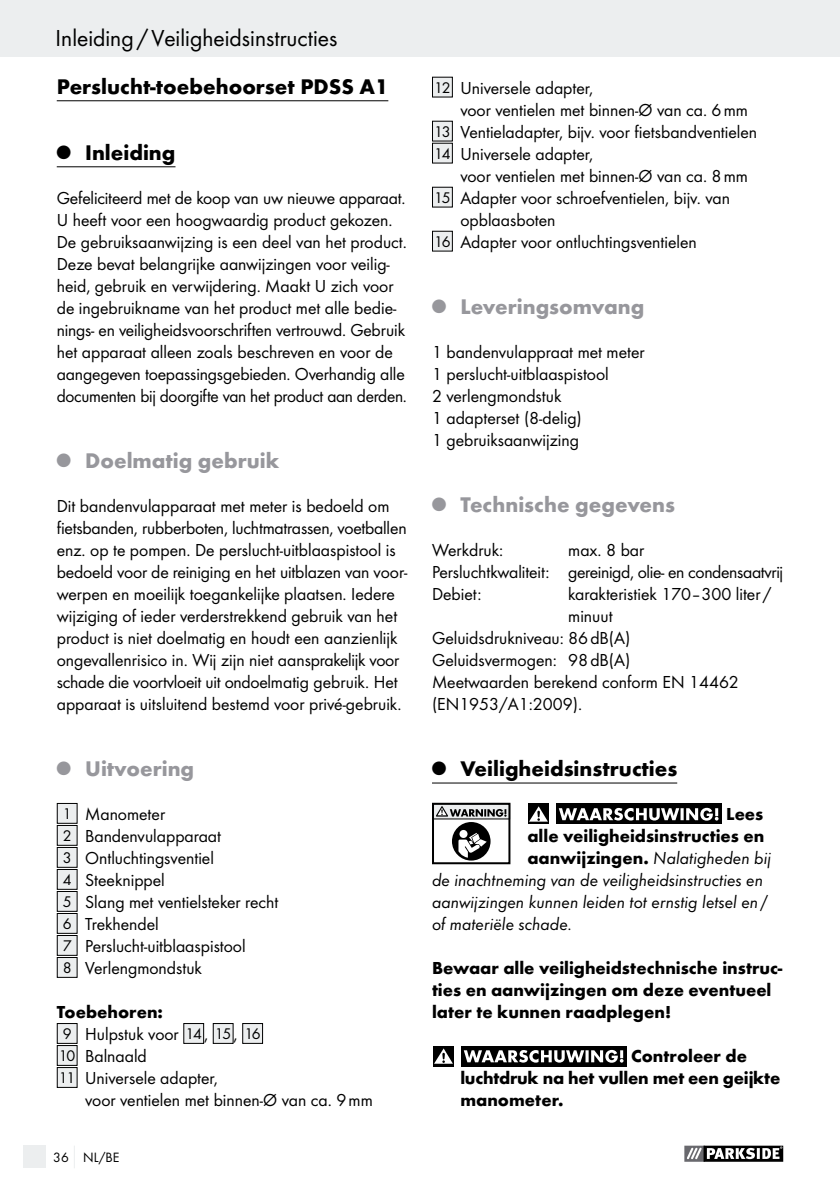
<style>
.page{position:relative;width:840px;height:1191px;background:#fff}
.page>*{position:absolute;margin:0;border:0;box-sizing:border-box;transform-origin:0 0}
.t1{font:24px "Futura Boo";color:#000}
.t2{font:700 22px "Futura";color:#97979c}
.t3{font:700 22px "Futura";color:#000}
.t4{font:18px/22px "Futura Boo";color:#000}
.t5{font:700 18px/22px "Futura";color:#000}
.t6{font:18px/22px "Futura Boo Obl";color:#000}
.t7{font:18px/22px "Futura Boo";letter-spacing:-.02em;color:#000}
.t8{font:14px "Futura Boo";color:#000}
.s1{font-size:16px}
.s2{font-family:"Futura";font-weight:700}
</style>
<div class="page">
<div style="left:0;top:0;width:839px;height:57px;background:#eceeef"></div>
<hr style="left:839px;top:0;width:1px;height:57px;background:#eceeef">
<div style="left:23px;top:1145px;width:22px;height:23px;background:#eceeef"></div>
<svg style="left:74px;top:1146px;width:1px;height:22px"></svg>
<svg style="left:684px;top:1145px;width:99px;height:17px"></svg>
<svg style="left:684px;top:1145px;width:98px;height:16px"></svg>
<hr style="left:57px;top:100px;width:331px;height:1px;background:#000">
<hr style="left:57px;top:166px;width:118px;height:1px;background:#000">
<div style="left:57px;top:803px;width:20px;height:20px;background:#eceeef"></div>
<div style="left:57px;top:803px;width:21px;height:21px;border:1px solid #000"></div>
<div style="left:57px;top:825px;width:20px;height:20px;background:#eceeef"></div>
<div style="left:57px;top:825px;width:21px;height:21px;border:1px solid #000"></div>
<div style="left:57px;top:847px;width:20px;height:20px;background:#eceeef"></div>
<div style="left:57px;top:847px;width:21px;height:21px;border:1px solid #000"></div>
<div style="left:57px;top:869px;width:20px;height:20px;background:#eceeef"></div>
<div style="left:57px;top:869px;width:21px;height:21px;border:1px solid #000"></div>
<div style="left:57px;top:891px;width:20px;height:20px;background:#eceeef"></div>
<div style="left:57px;top:891px;width:21px;height:21px;border:1px solid #000"></div>
<div style="left:57px;top:913px;width:20px;height:20px;background:#eceeef"></div>
<div style="left:57px;top:913px;width:21px;height:21px;border:1px solid #000"></div>
<div style="left:57px;top:935px;width:20px;height:20px;background:#eceeef"></div>
<div style="left:57px;top:935px;width:21px;height:21px;border:1px solid #000"></div>
<div style="left:57px;top:957px;width:20px;height:20px;background:#eceeef"></div>
<div style="left:57px;top:957px;width:21px;height:21px;border:1px solid #000"></div>
<div style="left:57px;top:1023px;width:20px;height:20px;background:#eceeef"></div>
<div style="left:57px;top:1023px;width:21px;height:21px;border:1px solid #000"></div>
<div style="left:184px;top:1023px;width:19px;height:20px;background:#eceeef"></div>
<div style="left:183px;top:1023px;width:21px;height:21px;border:1px solid #000"></div>
<div style="left:213px;top:1023px;width:20px;height:20px;background:#eceeef"></div>
<div style="left:213px;top:1023px;width:20px;height:21px;border:1px solid #000"></div>
<div style="left:242px;top:1023px;width:20px;height:20px;background:#eceeef"></div>
<div style="left:242px;top:1023px;width:21px;height:21px;border:1px solid #000"></div>
<div style="left:57px;top:1045px;width:20px;height:20px;background:#eceeef"></div>
<div style="left:57px;top:1045px;width:21px;height:21px;border:1px solid #000"></div>
<div style="left:57px;top:1067px;width:20px;height:20px;background:#eceeef"></div>
<div style="left:57px;top:1067px;width:21px;height:21px;border:1px solid #000"></div>
<hr style="left:432px;top:782px;width:244px;height:1px;background:#000">
<div style="left:432px;top:77px;width:20px;height:20px;background:#eceeef"></div>
<div style="left:432px;top:121px;width:20px;height:20px;background:#eceeef"></div>
<div style="left:432px;top:143px;width:20px;height:20px;background:#eceeef"></div>
<div style="left:432px;top:187px;width:20px;height:20px;background:#eceeef"></div>
<div style="left:432px;top:231px;width:20px;height:20px;background:#eceeef"></div>
<svg style="left:435px;top:805px;width:72px;height:12px"></svg>
<div style="left:451px;top:822px;width:39px;height:38px;background:#000;border-radius:50%"></div>
<svg style="left:458px;top:832px;width:28px;height:25px"></svg>
<div style="left:432px;top:802px;width:78px;height:62px;border:2px solid #000"></div>
<svg style="left:435px;top:806px;width:71px;height:10px"></svg>
<svg style="left:528px;top:803px;width:20px;height:21px"></svg>
<svg style="left:528px;top:806px;width:19px;height:15px"></svg>
<div style="left:556px;top:803px;width:165px;height:21px;background:#000"></div>
<svg style="left:558px;top:808px;width:160px;height:12px"></svg>
<svg style="left:433px;top:1046px;width:20px;height:20px"></svg>
<svg style="left:434px;top:1048px;width:18px;height:15px"></svg>
<div style="left:461px;top:1045px;width:165px;height:21px;background:#000"></div>
<svg style="left:463px;top:1050px;width:160px;height:12px"></svg>
<h1 class="t1" style="left:56px;top:24px;width:283px">Inleiding/Veiligheidsinstructies</h1>
<p class="t3" style="left:57px;top:73px;width:333px">Perslucht-toebehoorset PDSS A1</p>
<p class="t3" style="left:57px;top:139px;width:120px"><sup>Q</sup> Inleiding</p>
<p class="t4" style="left:57px;top:187px;width:351px">Gefeliciteerd met de koop van uw nieuwe apparaat.<br>U heeft voor een hoogwaardig product gekozen.<br>De gebruiksaanwijzing is een deel van het product.<br>Deze bevat belangrijke aanwijzingen voor veilig&shy;heid, gebruik en verwijdering. Maakt U zich voor de ingebruikname van het product met alle bedie&shy;nings- en veiligheidsvoorschriften vertrouwd. Gebruik het apparaat alleen zoals beschreven en voor de aangegeven toepassingsgebieden. Overhandig alle documenten bij doorgifte van het product aan derden.</p>
<p class="t2" style="left:57px;top:447px;width:224px"><sup>Q</sup> Doelmatig gebruik</p>
<p class="t4" style="left:57px;top:495px;width:352px">Dit bandenvulapparaat met meter is bedoeld om fietsbanden, rubberboten, luchtmatrassen, voetballen enz. op te pompen. De perslucht-uitblaaspistool is bedoeld voor de reiniging en het uitblazen van voor&shy;werpen en moeilijk toegankelijke plaatsen. Iedere wijziging of ieder verderstrekkend gebruik van het product is niet doelmatig en houdt een aanzienlijk ongevallenrisico in. Wij zijn niet aansprakelijk voor schade die voortvloeit uit ondoelmatig gebruik. Het apparaat is uitsluitend bestemd voor privé-gebruik.</p>
<p class="t2" style="left:57px;top:755px;width:139px"><sup>Q</sup> Uitvoering</p>
<p class="t4" style="left:63px;top:803px;width:217px"><span class="s1">1</span> Manometer<br><span class="s1">2</span> Bandenvulapparaat<br><span class="s1">3</span> Ontluchtingsventiel<br><span class="s1">4</span> Steeknippel<br><span class="s1">5</span> Slang met ventielsteker recht<br><span class="s1">6</span> Trekhendel<br><span class="s1">7</span> Perslucht-uitblaaspistool<br><span class="s1">8</span> Verlengmondstuk</p>
<p class="t5" style="left:57px;top:1001px;width:108px">Toebehoren:</p>
<p class="t4" style="left:59px;top:1023px;width:203px"><span class="s1">9</span> Hulpstuk voor <span class="s1">14</span> , <span class="s1">15</span> , <span class="s1">16<br>10</span> Balnaald<br><span class="s1">11</span> Universele adapter,</p>
<p class="t4" style="left:85px;top:1089px;width:289px">voor ventielen met binnen-Ø van ca. 9mm</p>
<p class="t8" style="left:53px;top:1149px;width:67px">36 NL/BE</p>
<p class="t4" style="left:434px;top:77px;width:160px"><span class="s1">12</span> Universele adapter,</p>
<p class="t4" style="left:460px;top:99px;width:289px">voor ventielen met binnen-Ø van ca. 6mm</p>
<p class="t4" style="left:434px;top:121px;width:324px"><span class="s1">13</span> Ventieladapter, bijv. voor fietsbandventielen</p>
<p class="t4" style="left:434px;top:143px;width:160px"><span class="s1">14</span> Universele adapter,</p>
<p class="t4" style="left:460px;top:165px;width:289px">voor ventielen met binnen-Ø van ca. 8mm</p>
<p class="t4" style="left:434px;top:187px;width:297px"><span class="s1">15</span> Adapter voor schroefventielen, bijv. van</p>
<p class="t4" style="left:460px;top:209px;width:96px">opblaasboten</p>
<p class="t4" style="left:434px;top:231px;width:264px"><span class="s1">16</span> Adapter voor ontluchtingsventielen</p>
<p class="t2" style="left:432px;top:293px;width:214px"><sup>Q</sup> Leveringsomvang</p>
<p class="t4" style="left:432px;top:341px;width:214px">1 bandenvulappraat met meter<br>1 perslucht-uitblaaspistool<br>2 verlengmondstuk<br>1 adapterset (8-delig)<br>1 gebruiksaanwijzing</p>
<p class="t2" style="left:432px;top:491px;width:244px"><sup>Q</sup> Technische gegevens</p>
<p class="t4" style="left:432px;top:539px;width:73px">Werkdruk:</p>
<p class="t7" style="left:432px;top:539px;width:352px;text-indent:136px">max. 8 bar<br>Persluchtkwaliteit: gereinigd, olie- en condensaatvrij<br>Debiet:</p>
<p class="t4" style="left:568px;top:583px;width:205px">karakteristiek 170–300 liter /</p>
<p class="t4" style="left:568px;top:605px;width:46px">minuut</p>
<p class="t4" style="left:432px;top:627px;width:200px">Geluidsdrukniveau: 86dB(A)</p>
<p class="t4" style="left:432px;top:649px;width:200px">Geluidsvermogen: 98dB(A)</p>
<p class="t4" style="left:432px;top:671px;width:308px">Meetwaarden berekend conform EN 14462</p>
<p class="t4" style="left:432px;top:693px;width:152px">(EN1953/A1:2009).</p>
<p class="t3" style="left:432px;top:755px;width:246px"><sup>Q</sup> Veiligheidsinstructies</p>
<p class="t5" style="left:527px;top:803px;width:238px;text-align:right">Lees<br>alle veiligheidsinstructies en</p>
<p class="t6" style="left:432px;top:847px;width:340px;text-indent:95px"><span class="s2">aanwijzingen.</span> Nalatigheden bij de inachtneming van de veiligheidsinstructies en aanwijzingen kunnen leiden tot ernstig letsel en / of materiële schade.</p>
<p class="t5" style="left:432px;top:957px;width:352px">Bewaar alle veiligheidstechnische instruc&shy;ties en aanwijzingen om deze eventueel later te kunnen raadplegen!</p>
<p class="t5" style="left:460px;top:1045px;width:321px;text-indent:171px">Controleer de luchtdruk na het vullen met een geijkte manometer.</p>
</div>
